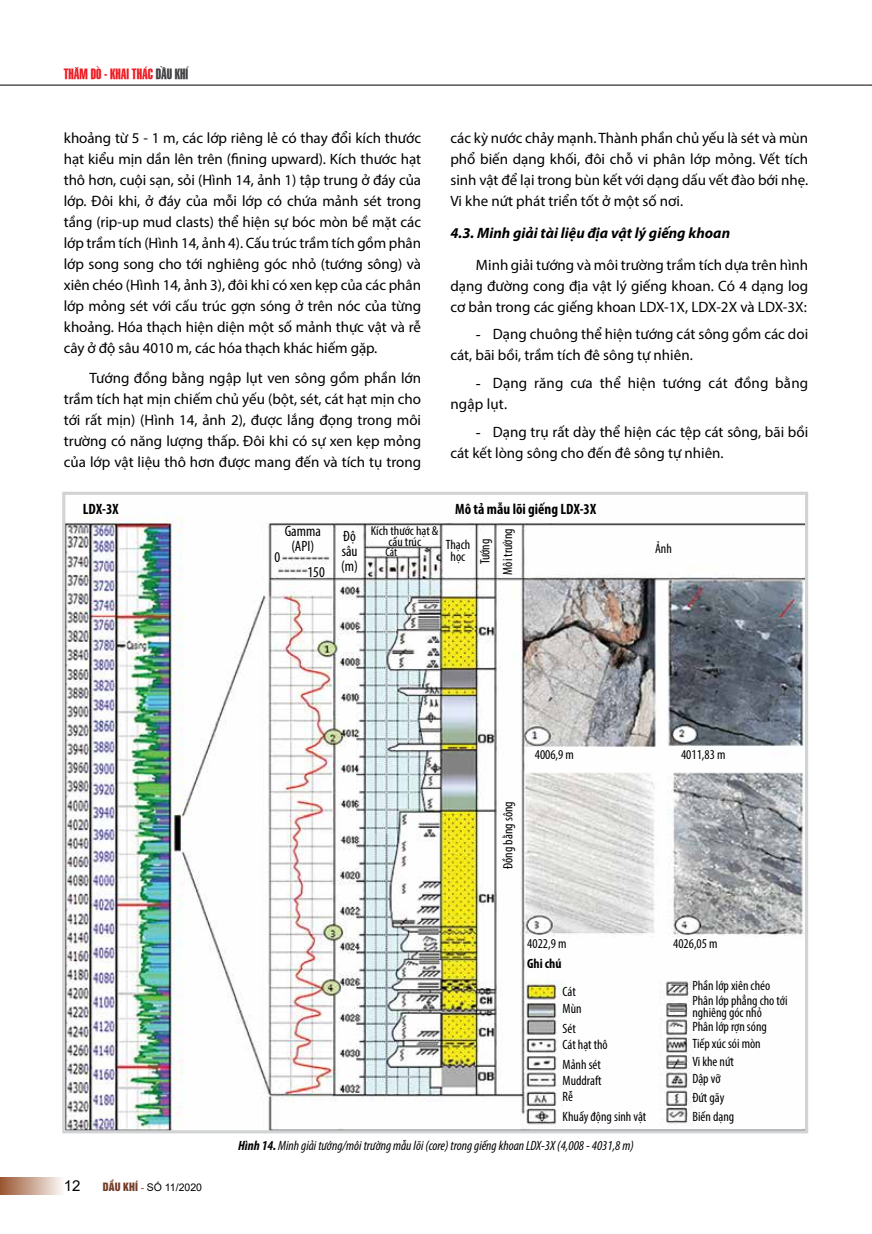
<style>
.page{position:relative;width:872px;height:1234px;background:#fff}
.page>*{position:absolute;margin:0;border:0;box-sizing:border-box;transform-origin:0 0}
.t1{font:15px/21px "Myriad Pro";color:#000;text-align:justify}
.t2{font:italic 700 15px "Myriad Pro";color:#000}
.t3{font:700 condensed 15px "Myriad Pro";color:#000}
.t4{font:condensed 15px/15px "Myriad Pro";color:#000;text-align:center}
.t5{font:15px "Arial";color:#000}
.t6{font:14.25px "SFU Swiss BT Extra Compressed";color:#ed1d24}
.t7{font:condensed 13.5px/16.4px "Myriad Pro";color:#000}
.t8{font:italic condensed 13.5px "Myriad Pro";color:#000}
.t9{font:700 condensed 13.5px "Myriad Pro";color:#000}
.t10{font:condensed 12.9px/10.5px "Myriad Pro";color:#000;text-align:center;scale:1.05 1}
.t11{font:condensed 12px "Myriad Pro";color:#000}
.t12{font:10.5px "Arial";color:#000}
.s1{color:#414042}
.s2{font-family:"Times New Roman"}
.s3{font-family:"UTM Helvet Ins";color:#733c27}
.s4{font-family:"Times New Roman";color:#733c27}
.s5{font-weight:700}
</style>
<div class="page">
<hr style="left:0;top:85px;width:872px;height:1px;background:#000">
<div style="left:0;top:1176px;width:64px;height:17px;background:linear-gradient(to right,#9a5530,#faf7f5)"></div>
<img style="left:66px;top:517px;width:738px;height:612px">
<div style="left:62px;top:491px;width:746px;height:642px;border:3px solid #d1d3d4"></div>
<p class="t6" style="left:64px;top:62px;width:126px">THĂM DÒ - KHAI THÁC <span class="s1">DẦU KHÍ</span></p>
<p class="t1" style="left:64px;top:127px;width:359px">khoảng từ 5 - 1 m, các lớp riêng lẻ có thay đổi kích thước hạt kiểu mịn dần lên trên (fining upward). Kích thước hạt thô hơn, cuội sạn, sỏi (Hình 14, ảnh 1) tập trung ở đáy của lớp. Đôi khi, ở đáy của mỗi lớp có chứa mảnh sét trong tầng (rip-up mud clasts) thể hiện sự bóc mòn bề mặt các lớp trầm tích (Hình 14, ảnh 4). Cấu trúc trầm tích gồm phân lớp song song cho tới nghiêng góc nhỏ (tướng sông) và xiên chéo (Hình 14, ảnh 3), đôi khi có xen kẹp của các phân lớp mỏng sét với cấu trúc gợn sóng ở trên nóc của từng khoảng. Hóa thạch hiện diện một số mảnh thực vật và rễ cây ở độ sâu 4010 m, các hóa thạch khác hiếm gặ p.</p>
<p class="t1" style="left:64px;top:367px;width:359px;text-indent:26px">Tướng đồng bằng ngập lụt ven sông gồm phần lớn trầm tích hạt mịn chiếm chủ yếu (bột, sét, cát hạt mịn cho tới rất mịn) (Hình 14, ảnh 2), được lắng đọng trong môi trường có năng lượng thấp. Đôi khi có sự xen kẹp mỏng của lớp vật liệu thô hơn được mang đến và tích tụ trong</p>
<p class="t3" style="left:83px;top:499px;width:37px">LDX-3X</p>
<p class="t1" style="left:450px;top:127px;width:359px">các kỳ nước chảy mạnh. Thành phần chủ yếu là sét và mùn phổ biến dạng khối, đôi chỗ vi phân lớp mỏng. Vết tích sinh vật để lại trong bùn kết với dạ ng dấu vết đào bới nhẹ.<br>Vi khe nứt phát triển tốt ở một số nơi.</p>
<p class="t2" style="left:450px;top:223px;width:281px">4.3. Minh giải tài liệu địa vật lý giếng khoan</p>
<p class="t1" style="left:450px;top:254px;width:359px;text-indent:26px">Minh giải tướng và môi trường trầm tích dựa trên hình dạng đường cong địa vật lý giếng khoan. Có 4 dạng log cơ bản trong các giếng khoan LDX-1X, LDX-2X và LDX-3X:</p>
<p class="t1" style="left:450px;top:323px;width:359px;text-indent:26px"><span class="s2">-</span> Dạng chuông thể hiện tướng cát sông gồm các doi cát, bãi bồi, trầm tích đê sông tự nhiên.</p>
<p class="t1" style="left:450px;top:372px;width:359px;text-indent:26px"><span class="s2">-</span> Dạng răng cưa thể hiện tướng cát đồng bằng ngập lụt.</p>
<p class="t1" style="left:450px;top:421px;width:359px;text-indent:26px"><span class="s2">-</span> Dạng trụ rất dày thể hiện các tệp cát sông, bãi bồi cát kết lòng sông cho đến đê sông tự nhiên.</p>
<p class="t3" style="left:455px;top:499px;width:142px">Mô tả mẫu lõi giếng LDX-3X</p>
<p class="t4" style="left:285px;top:523px;width:38px">Gamma (API)</p>
<p class="t4" style="left:341px;top:528px;width:18px;text-align:left">Độ sâu (m)</p>
<p class="t10" style="left:371px;top:525px;width:66px">Kích thước hạt &amp; cấu trúc</p>
<p class="t7" style="left:474px;top:574px;width:48px;line-height:22.5px;text-align:center;rotate:-90deg">Tướng<br>Môi trường</p>
<p class="t7" style="left:446px;top:538px;width:26px;line-height:12px;text-align:center">Thạch học</p>
<p class="t7" style="left:655px;top:540px;width:18px">Ảnh</p>
<p class="t11" style="left:385px;top:544px;width:13px">Cát</p>
<p class="t4" style="left:274px;top:549px;width:7px">0</p>
<p class="t4" style="left:307px;top:564px;width:19px">150</p>
<p class="t7" style="left:500px;top:868px;width:69px;rotate:-90deg">Đồng bằng sông</p>
<p class="t7" style="left:535px;top:745px;width:41px">4006,9 m</p>
<p class="t7" style="left:681px;top:745px;width:46px">4011,83 m</p>
<p class="t5" style="left:64px;top:1175px;width:18px">12</p>
<p class="t12" style="left:103px;top:1179px;width:101px"><span class="s3">DẦU KHÍ</span> <span class="s4">-</span> SỐ 11/2020</p>
<p class="t7" style="left:527px;top:934px;width:41px">4022,9 m</p>
<p class="t9" style="left:527px;top:955px;width:36px">Ghi chú</p>
<p class="t7" style="left:562px;top:981px;width:20px;line-height:17.9px">Cát<br>Mùn</p>
<p class="t7" style="left:562px;top:1019px;width:47px">Sét<br>Cát hạt thô</p>
<p class="t7" style="left:562px;top:1055px;width:41px;text-align:justify">Mảnh sét Muddraft Rễ</p>
<p class="t7" style="left:562px;top:1107px;width:85px">Khuấy động sinh vật</p>
<p class="t8" style="left:238px;top:1137px;width:397px"><span class="s5">Hình 14.</span> Minh giải tướng/môi trường mẫu lõi (core) trong giếng khoan LDX-3X (4,008 - 4031,8 m)</p>
<p class="t7" style="left:673px;top:934px;width:46px">4026,05 m</p>
<p class="t7" style="left:692px;top:977px;width:79px">Phần lớp xiên chéo</p>
<p class="t7" style="left:692px;top:1018px;width:76px">Phân lớp rợn sóng<br>Tiếp xúc sói mòn</p>
<p class="t7" style="left:692px;top:1052px;width:43px;line-height:17.5px">Vi khe nứt<br>Dập vỡ</p>
<p class="t7" style="left:692px;top:1088px;width:43px;line-height:18.3px">Đứt gãy<br>Biến dạng</p>
<p class="t7" style="left:692px;top:994px;width:97px;line-height:12px">Phân lớp phẳng cho tới nghiêng góc nhỏ</p>
</div>
